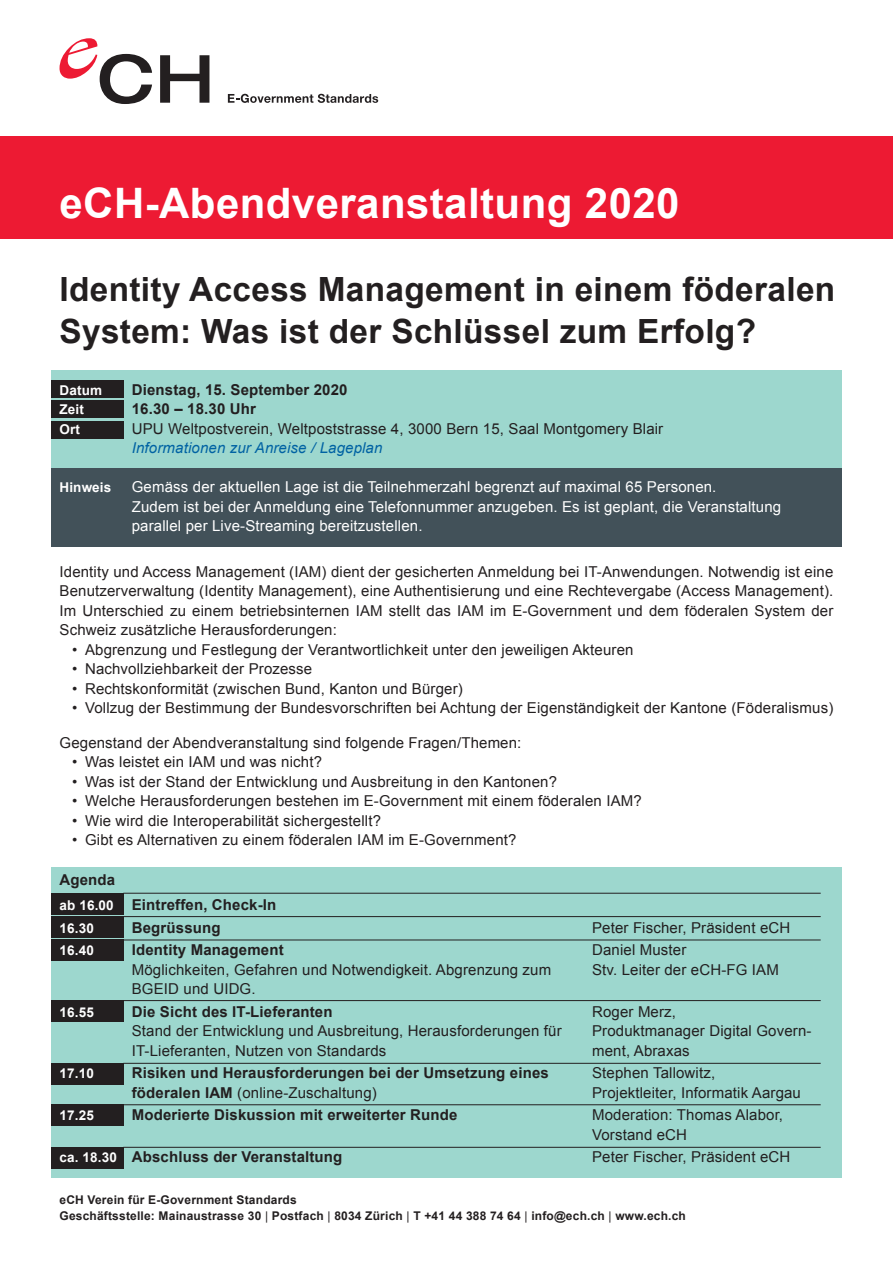
<style>
.page{position:relative;width:893px;height:1263px;background:#fff}
.page>*{position:absolute;margin:0;border:0;box-sizing:border-box;transform-origin:0 0}
.t1{font:700 42px "Arial";letter-spacing:.01em;color:#fff}
.t2{font:700 33.3px/42px "Arial";letter-spacing:.01em;color:#231f20}
.t3{font:15px/19.5px "Arial";letter-spacing:.01em;color:#231f20;text-align:justify}
.t4{font:700 15px "Arial";letter-spacing:.01em;color:#231f20}
.t5{font:15px "Arial";letter-spacing:.01em;color:#fff}
.t6{font:italic 15px "Arial";letter-spacing:.01em;color:#0062a3}
.t7{font:700 13.5px "Arial";letter-spacing:.01em;color:#fff}
.t8{font:700 12px "Arial";letter-spacing:.015em;color:#231f20}
.s1{font-size:13.5px;color:#fff}
.s2{font-weight:700}
.s3{font-weight:400}
</style>
<div class="page">
<div style="left:51px;top:867px;width:791px;height:311px;background:#9dd7ce"></div>
<div style="left:51px;top:468px;width:791px;height:78px;background:#425159"></div>
<div style="left:51px;top:370px;width:791px;height:98px;background:#9dd7ce"></div>
<div style="left:0;top:136px;width:893px;height:102px;background:#ed1a33"></div>
<svg style="left:60px;top:38px;width:92px;height:66px"></svg>
<svg style="left:160px;top:55px;width:49px;height:48px"></svg>
<svg style="left:228px;top:94px;width:150px;height:9px"></svg>
<div style="left:51px;top:893px;width:72px;height:21px;background:#231f20"></div>
<div style="left:51px;top:916px;width:72px;height:22px;background:#231f20"></div>
<div style="left:51px;top:940px;width:72px;height:21px;background:#231f20"></div>
<div style="left:51px;top:1000px;width:72px;height:22px;background:#231f20"></div>
<div style="left:51px;top:1063px;width:72px;height:21px;background:#231f20"></div>
<div style="left:51px;top:1104px;width:72px;height:22px;background:#231f20"></div>
<div style="left:51px;top:1147px;width:72px;height:21px;background:#231f20"></div>
<div style="left:51px;top:381px;width:72px;height:17px;background:#231f20"></div>
<div style="left:51px;top:401px;width:72px;height:17px;background:#231f20"></div>
<div style="left:51px;top:421px;width:72px;height:17px;background:#231f20"></div>
<hr style="left:123px;top:893px;width:698px;height:1px;background:#231f20">
<hr style="left:123px;top:916px;width:698px;height:1px;background:#231f20">
<hr style="left:123px;top:940px;width:698px;height:1px;background:#231f20">
<hr style="left:123px;top:1000px;width:698px;height:1px;background:#231f20">
<hr style="left:123px;top:1063px;width:698px;height:1px;background:#231f20">
<hr style="left:123px;top:1104px;width:698px;height:1px;background:#231f20">
<hr style="left:123px;top:1147px;width:698px;height:1px;background:#231f20">
<p class="t1" style="left:60px;top:175px;width:622px">eCH-Abendveranstaltung 2020</p>
<p class="t2" style="left:60px;top:269px;width:777px">Identity Access Management in einem föderalen<br>System: Was ist der Schlüssel zum Erfolg?</p>
<p class="t7" style="left:60px;top:381px;width:44px">Datum</p>
<p class="t4" style="left:132px;top:379px;width:217px">Dienstag, 15. September 2020</p>
<p class="t7" style="left:60px;top:400px;width:26px">Zeit</p>
<p class="t4" style="left:132px;top:399px;width:126px">16.30 – 18.30 Uhr</p>
<p class="t7" style="left:60px;top:420px;width:22px">Ort</p>
<p class="t3" style="left:132px;top:419px;width:533px">UPU Weltpostverein, Weltpoststrasse 4, 3000 Bern 15, Saal Montgomery Blair</p>
<p class="t6" style="left:132px;top:438px;width:252px">Informationen zur Anreise / Lageplan</p>
<p class="t7" style="left:60px;top:478px;width:53px">Hinweis</p>
<p class="t5" style="left:132px;top:477px;width:586px">Gemäss der aktuellen Lage ist die Teilnehmerzahl begrenzt auf maximal 65 Personen.</p>
<p class="t5" style="left:132px;top:497px;width:651px">Zudem ist bei der Anmeldung eine Telefonnummer anzugeben. Es ist geplant, die Veranstaltung</p>
<p class="t5" style="left:132px;top:516px;width:292px">parallel per Live-Streaming bereitzustellen.</p>
<p class="t3" style="left:60px;top:562px;width:775px">Identity und Access Management (IAM) dient der gesicherten Anmeldung bei IT-Anwendungen. Notwendig ist eine Benutzerverwaltung (Identity Management), eine Authentisierung und eine Rechtevergabe (Access Management).<br>Im Unterschied zu einem betriebsinternen IAM stellt das IAM im E-Government und dem föderalen System der Schweiz zusätzliche Herausforderungen:</p>
<p class="t3" style="left:72px;top:640px;width:563px">• Abgrenzung und Festlegung der Verantwortlichkeit unter den jeweiligen Akteuren</p>
<p class="t3" style="left:72px;top:659px;width:241px">• Nachvollziehbarkeit der Prozesse</p>
<p class="t3" style="left:72px;top:679px;width:392px">• Rechtskonformität (zwischen Bund, Kanton und Bürger)</p>
<p class="t3" style="left:72px;top:698px;width:763px">• Vollzug der Bestimmung der Bundesvorschriften bei Achtung der Eigenständigkeit der Kantone (Föderalismus)</p>
<p class="t3" style="left:60px;top:733px;width:463px">Gegenstand der Abendveranstaltung sind folgende Fragen/Themen:</p>
<p class="t3" style="left:72px;top:752px;width:251px">• Was leistet ein IAM und was nicht?</p>
<p class="t3" style="left:72px;top:772px;width:486px">• Was ist der Stand der Entwicklung und Ausbreitung in den Kantonen?</p>
<p class="t3" style="left:72px;top:791px;width:571px">• Welche Herausforderungen bestehen im E-Government mit einem föderalen IAM?</p>
<p class="t3" style="left:72px;top:811px;width:310px">• Wie wird die Interoperabilität sichergestellt?</p>
<p class="t3" style="left:72px;top:830px;width:446px">• Gibt es Alternativen zu einem föderalen IAM im E-Government?</p>
<p class="t4" style="left:60px;top:869px;width:57px">Agenda</p>
<p class="t4" style="left:60px;top:895px;width:218px"><span class="s1">ab 16.00</span> Eintreffen, Check-In</p>
<p class="t7" style="left:60px;top:919px;width:36px">16.30</p>
<p class="t4" style="left:132px;top:917px;width:90px">Begrüssung</p>
<p class="t3" style="left:592px;top:918px;width:200px">Peter Fischer, Präsident eCH</p>
<p class="t7" style="left:60px;top:941px;width:36px">16.40</p>
<p class="t4" style="left:132px;top:940px;width:153px">Identity Management</p>
<p class="t3" style="left:592px;top:940px;width:96px">Daniel Muster</p>
<p class="t3" style="left:132px;top:960px;width:421px">Möglichkeiten, Gefahren und Notwendigkeit. Abgrenzung zum</p>
<p class="t3" style="left:592px;top:960px;width:188px">Stv. Leiter der eCH-FG IAM</p>
<p class="t3" style="left:132px;top:979px;width:125px">BGEID und UIDG.</p>
<p class="t7" style="left:60px;top:1003px;width:36px">16.55</p>
<p class="t4" style="left:132px;top:1001px;width:202px">Die Sicht des IT-Lieferanten</p>
<p class="t3" style="left:592px;top:1002px;width:86px">Roger Merz,</p>
<p class="t3" style="left:132px;top:1021px;width:431px">Stand der Entwicklung und Ausbreitung, Herausforderungen für</p>
<p class="t3" style="left:592px;top:1021px;width:221px">Produktmanager Digital Govern-</p>
<p class="t3" style="left:132px;top:1041px;width:256px">IT-Lieferanten, Nutzen von Standards</p>
<p class="t3" style="left:592px;top:1041px;width:99px">ment, Abraxas</p>
<p class="t7" style="left:60px;top:1064px;width:36px">17.10</p>
<p class="t4" style="left:132px;top:1063px;width:419px">Risiken und Herausforderungen bei der Umsetzung eines</p>
<p class="t3" style="left:592px;top:1063px;width:125px">Stephen Tallowitz,</p>
<p class="t3" style="left:132px;top:1083px;width:247px"><span class="s2">föderalen IAM</span> (online-Zuschaltung)</p>
<p class="t3" style="left:592px;top:1083px;width:210px">Projektleiter, Informatik Aargau</p>
<p class="t7" style="left:60px;top:1106px;width:36px">17.25</p>
<p class="t4" style="left:132px;top:1105px;width:327px">Moderierte Diskussion mit erweiterter Runde</p>
<p class="t3" style="left:592px;top:1105px;width:193px">Moderation: Thomas Alabor,<br>Vorstand eCH</p>
<p class="t4" style="left:60px;top:1147px;width:284px"><span class="s1">ca. 18.30</span> Abschluss der Veranstaltung</p>
<p class="t3" style="left:592px;top:1147px;width:200px">Peter Fischer, Präsident eCH</p>
<p class="t8" style="left:60px;top:1191px;width:239px">eCH Verein für E-Government Standards</p>
<p class="t8" style="left:60px;top:1208px;width:628px">Geschäftsstelle: Mainaustrasse 30 <span class="s3">|</span> Postfach <span class="s3">|</span> 8034 Zürich <span class="s3">|</span> T +41 44 388 74 64 <span class="s3">|</span> info@ech.ch <span class="s3">|</span> www.ech.ch</p>
</div>
